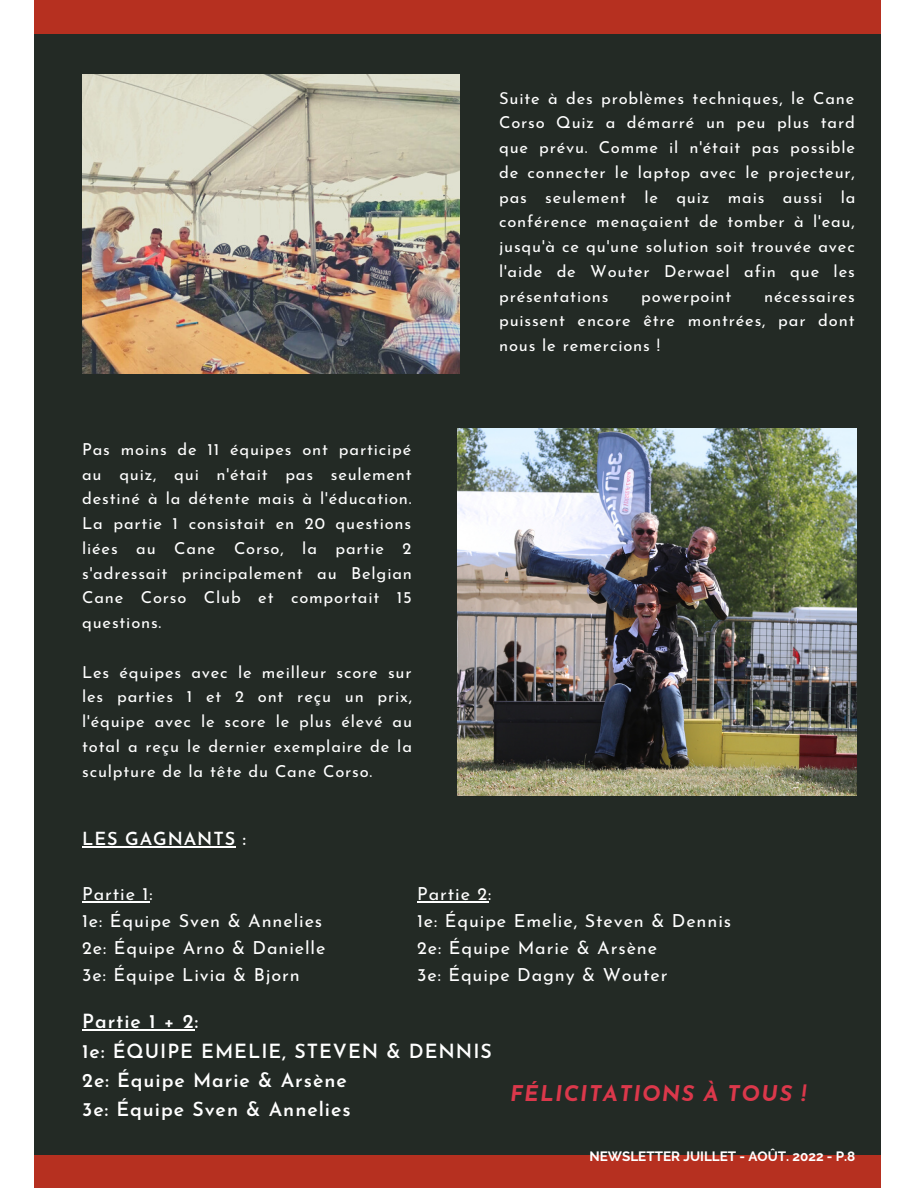
<style>
.page{position:relative;width:918px;height:1188px;background:#fff}
.page>*{position:absolute;margin:0;border:0;box-sizing:border-box;transform-origin:0 0}
.t1{font:italic 700 21.6px "Josefin Sans";letter-spacing:.06em;color:#db384b}
.t2{font:600 19.5px/29.2px "Josefin Sans";letter-spacing:.05em;color:#fff}
.t3{font:18px/27px "Josefin Sans";letter-spacing:.05em;color:#fff}
.t4{font:600 18px "Josefin Sans";letter-spacing:.05em;color:#fff}
.t5{font:16.5px/24.8px "Josefin Sans";letter-spacing:.05em;color:#fff;text-align:justify}
.t6{font:700 13.5px "Raleway";color:#fff}
</style>
<div class="page">
<div style="left:35px;top:12px;width:846px;height:1165px;background:#232a25"></div>
<div style="left:35px;top:1156px;width:846px;height:32px;background:#b63020"></div>
<div style="left:35px;top:0;width:846px;height:34px;background:#b63020"></div>
<img style="left:458px;top:429px;width:398px;height:367px">
<img style="left:82px;top:74px;width:377px;height:300px">
<hr style="left:82px;top:846px;width:154px;height:1px;background:#fff">
<hr style="left:82px;top:901px;width:67px;height:2px;background:#fff">
<hr style="left:417px;top:901px;width:71px;height:2px;background:#fff">
<hr style="left:82px;top:1030px;width:113px;height:1px;background:#fff">
<p class="t5" style="left:82px;top:438px;width:331px">Pas moins de 11 équipes ont participé au quiz, qui n'était pas seulement destiné à la détente mais à l'éducation.<br>La partie 1 consistait en 20 questions liées au Cane Corso, la partie 2 s'adressait principalement au Belgian Cane Corso Club et comportait 15 questions.</p>
<p class="t5" style="left:82px;top:661px;width:332px">Les équipes avec le meilleur score sur les parties 1 et 2 ont reçu un prix, l'équipe avec le score le plus élevé au total a reçu le dernier exemplaire de la sculpture de la tête du Cane Corso.</p>
<p class="t4" style="left:82px;top:832px;width:165px">LES GAGNANTS :</p>
<p class="t5" style="left:499px;top:87px;width:358px">Suite à des problèmes techniques, le Cane Corso Quiz a démarré un peu plus tard que prévu. Comme il n'était pas possible de connecter le laptop avec le projecteur, pas seulement le quiz mais aussi la conférence menaçaient de tomber à l'eau, jusqu'à ce qu'une solution soit trouvée avec l'aide de Wouter Derwael afin que les présentations</p>
<p class="t5" style="left:499px;top:285px;width:357px;text-indent:265px">nécessaires puissent encore être montrées, par dont nous le remercions !</p>
<p class="t5" style="left:641px;top:285px;width:92px">powerpoint</p>
<p class="t3" style="left:82px;top:882px;width:245px">Partie 1:<br>1e: Équipe Sven &amp; Annelies<br>2e: Équipe Arno &amp; Danielle<br>3e: Équipe Livia &amp; Bjorn</p>
<p class="t3" style="left:417px;top:882px;width:316px">Partie 2:<br>1e: Équipe Emelie, Steven &amp; Dennis<br>2e: Équipe Marie &amp; Arsène<br>3e: Équipe Dagny &amp; Wouter</p>
<p class="t2" style="left:82px;top:1009px;width:411px">Partie 1 + 2:<br>1e: ÉQUIPE EMELIE, STEVEN &amp; DENNIS<br>2e: Équipe Marie &amp; Arsène<br>3e: Équipe Sven &amp; Annelies</p>
<h1 class="t1" style="left:510px;top:1084px;width:297px">FÉLICITATIONS À TOUS !</h1>
<p class="t6" style="left:590px;top:1149px;width:267px">NEWSLETTER JUILLET - AOÛT. 2022 - P.8</p>
</div>
